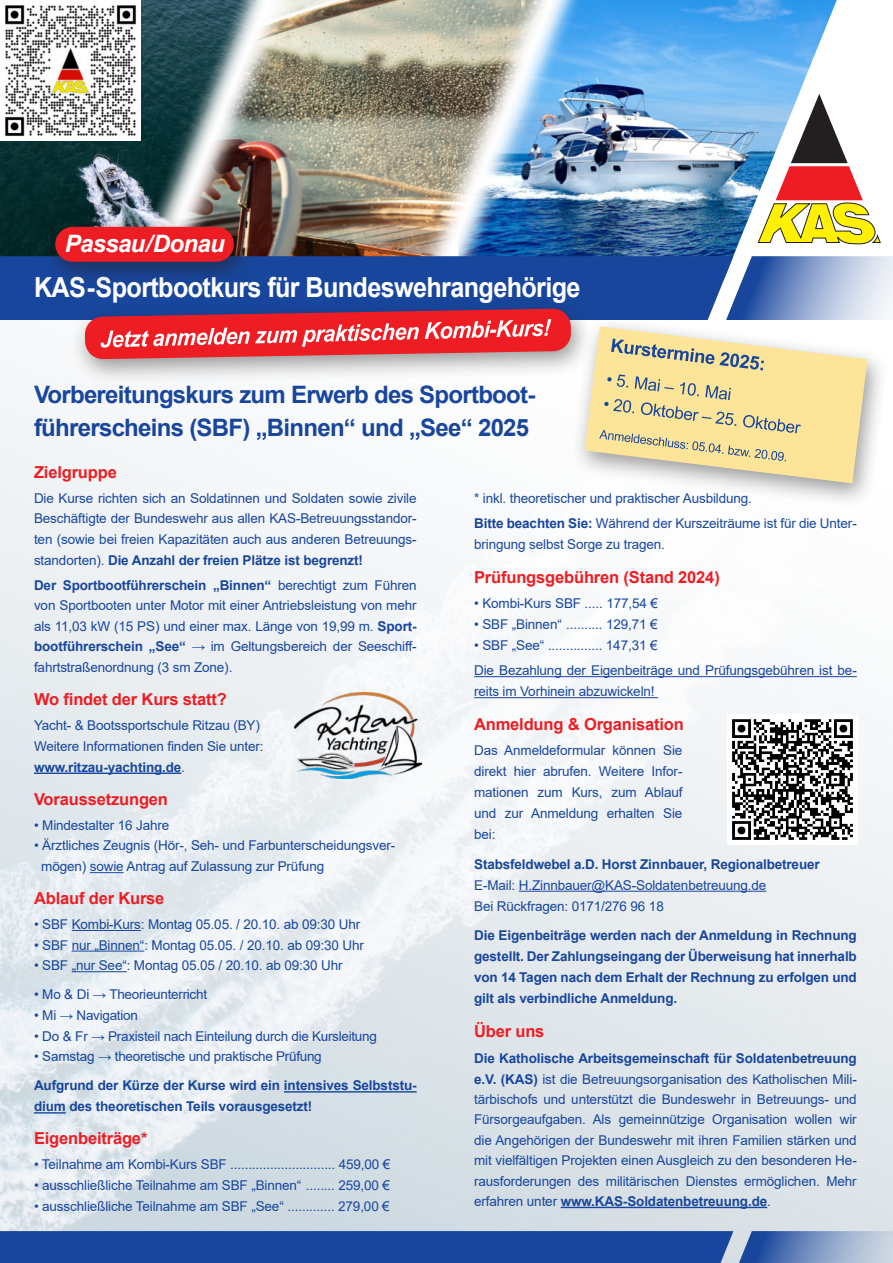
<style>
.page{position:relative;width:893px;height:1263px;background:#fff}
.page>*{position:absolute;margin:0;border:0;box-sizing:border-box;transform-origin:0 0}
.t1{font:700 27.6px "Arial";letter-spacing:-.025em;color:#fff;scale:.91 1}
.t2{font:700 24px/33px "Arial";letter-spacing:-.03em;color:#18469d}
.t3{font:italic 700 24px "Arial";letter-spacing:-.03em;color:#fff}
.t4{font:700 16.5px "Arial";letter-spacing:-.01em;color:#ee1d23}
.t5{font:13.5px/20.7px "Arial";letter-spacing:-.01em;color:#18469d}
.t6{font:700 13.5px/21px "Arial";letter-spacing:-.01em;color:#18469d}
.s1{font-weight:700}
</style>
<div class="page">
<img style="left:0;top:380px;width:893px;height:851px">
<img style="left:320px;top:0;width:72px;height:256px">
<img style="left:605px;top:0;width:232px;height:256px">
<img style="left:0;top:141px;width:108px;height:115px">
<img style="left:108px;top:0;width:212px;height:256px">
<img style="left:153px;top:0;width:122px;height:256px">
<img style="left:392px;top:0;width:213px;height:256px">
<img style="left:437px;top:0;width:123px;height:256px">
<div style="left:0;top:256px;width:726px;height:64px;background:#18469d"></div>
<svg style="left:726px;top:256px;width:167px;height:60px;background:#96abd2"></svg>
<svg style="left:758px;top:94px;width:122px;height:150px"></svg>
<div style="left:71px;top:298px;width:523px;height:87px;background:#231f20;opacity:.45"></div>
<svg style="left:85px;top:309px;width:486px;height:50px;background:#db4e59"></svg>
<div style="left:571px;top:316px;width:318px;height:193px;background:#231f20;opacity:.45"></div>
<img style="left:5px;top:0;width:136px;height:141px">
<hr style="left:34px;top:772px;width:147px;height:2px;background:#18469d">
<hr style="left:90px;top:872px;width:34px;height:1px;background:#18469d">
<hr style="left:72px;top:930px;width:69px;height:1px;background:#18469d">
<hr style="left:72px;top:950px;width:72px;height:1px;background:#18469d">
<hr style="left:72px;top:971px;width:55px;height:1px;background:#18469d">
<hr style="left:284px;top:1091px;width:133px;height:1px;background:#18469d">
<hr style="left:34px;top:1112px;width:32px;height:1px;background:#18469d">
<hr style="left:474px;top:676px;width:383px;height:1px;background:#18469d">
<hr style="left:474px;top:697px;width:184px;height:1px;background:#18469d">
<hr style="left:519px;top:891px;width:247px;height:1px;background:#18469d">
<hr style="left:561px;top:1207px;width:206px;height:1px;background:#18469d">
<img style="left:294px;top:692px;width:128px;height:86px">
<svg style="left:0;top:1231px;width:893px;height:32px;background:#2c56a4"></svg>
<img style="left:728px;top:715px;width:130px;height:130px">
<div style="left:41px;top:215px;width:215px;height:73px;background:#231f20;opacity:.55"></div>
<div style="left:55px;top:227px;width:179px;height:35px;background:#ee1d23;border-radius:17px"></div>
<svg style="left:585px;top:326px;width:282px;height:157px;background:#e9dcab"></svg>
<h2 class="t3" style="left:65px;top:230px;width:161px">Passau/Donau</h2>
<h1 class="t1" style="left:34px;top:277px;width:602px">KAS-Sportbootkurs für Bundeswehrangehörige</h1>
<h2 class="t2" style="left:34px;top:381px;width:503px">Vorbereitungskurs zum Erwerb des Sportboot&shy;führerscheins (SBF) „Binnen“ und „See“ 2025</h2>
<p class="t4" style="left:34px;top:466px;width:84px">Zielgruppe</p>
<p class="t5" style="left:34px;top:489px;width:384px;text-align:justify">Die Kurse richten sich an Soldatinnen und Soldaten sowie zivile Beschäftigte der Bundeswehr aus allen KAS-Betreuungsstandor&shy;ten (sowie bei freien Kapazitäten auch aus anderen Betreuungs&shy;standorten). <span class="s1">Die Anzahl der freien Plätze ist begrenzt!</span></p>
<p class="t5" style="left:34px;top:576px;width:384px;text-align:justify"><span class="s1">Der Sportbootführerschein „Binnen“</span> berechtigt zum Führen von Sportbooten unter Motor mit einer Antriebsleistung von mehr als 11,03 kW (15 PS) und einer max. Länge von 19,99 m. <span class="s1">Sport&shy;bootführerschein „See“</span> → im Geltungsbereich der Seeschi昀昀&shy;fahrtstraßenordnung (3 sm Zone).</p>
<p class="t4" style="left:34px;top:688px;width:194px">Wo 昀椀ndet der Kurs statt?</p>
<p class="t5" style="left:34px;top:716px;width:231px">Yacht- &amp; Bootssportschule Ritzau (BY)<br>Weitere Informationen 昀椀nden Sie unter: <span class="s1">www.ritzau-yachting.de</span>.</p>
<p class="t4" style="left:34px;top:793px;width:136px">Voraussetzungen</p>
<p class="t5" style="left:34px;top:816px;width:137px">• Mindestalter 16 Jahre</p>
<p class="t5" style="left:41px;top:836px;width:356px;text-indent:-7px">• Ärztliches Zeugnis (Hör-, Seh- und Farbunterscheidungsver&shy;mögen) sowie Antrag auf Zulassung zur Prüfung</p>
<p class="t4" style="left:34px;top:892px;width:132px">Ablauf der Kurse</p>
<p class="t5" style="left:34px;top:915px;width:328px">• SBF Kombi-Kurs: Montag 05.05. / 20.10. ab 09:30 Uhr</p>
<p class="t5" style="left:34px;top:936px;width:331px">• SBF nur „Binnen“: Montag 05.05. / 20.10. ab 09:30 Uhr</p>
<p class="t5" style="left:34px;top:956px;width:310px">• SBF „nur See“: Montag 05.05 / 20.10. ab 09:30 Uhr</p>
<p class="t5" style="left:34px;top:985px;width:175px">• Mo &amp; Di → Theorieunterricht</p>
<p class="t5" style="left:34px;top:1006px;width:105px">• Mi → Navigation</p>
<p class="t5" style="left:34px;top:1027px;width:344px">• Do &amp; Fr → Praxisteil nach Einteilung durch die Kursleitung</p>
<p class="t5" style="left:34px;top:1047px;width:289px">• Samstag → theoretische und praktische Prüfung</p>
<p class="t6" style="left:34px;top:1076px;width:384px">Aufgrund der Kürze der Kurse wird ein intensives Selbststu&shy;dium des theoretischen Teils vorausgesetzt!</p>
<p class="t4" style="left:34px;top:1132px;width:115px">Eigenbeiträge*</p>
<p class="t5" style="left:34px;top:1154px;width:358px">• Teilnahme am Kombi-Kurs SBF ............................. 459,00 €</p>
<p class="t5" style="left:34px;top:1175px;width:357px">• ausschließliche Teilnahme am SBF „Binnen“ ........ 259,00 €</p>
<p class="t5" style="left:34px;top:1196px;width:357px">• ausschließliche Teilnahme am SBF „See“ ............. 279,00 €</p>
<p class="t5" style="left:474px;top:487px;width:384px;line-height:25.2px">* inkl. theoretischer und praktischer Ausbildung.<br><span class="s1">Bitte beachten Sie:</span> Während der Kurszeiträume ist für die Unter-</p>
<p class="t5" style="left:474px;top:535px;width:192px">bringung selbst Sorge zu tragen.</p>
<p class="t4" style="left:474px;top:571px;width:247px">Prüfungsgebühren (Stand 2024)</p>
<p class="t5" style="left:474px;top:593px;width:185px">• Kombi-Kurs SBF ..... 177,54 €</p>
<p class="t5" style="left:474px;top:614px;width:185px">• SBF „Binnen“ .......... 129,71 €</p>
<p class="t5" style="left:474px;top:632px;width:384px;line-height:25.2px">• SBF „See“ ............... 147,31 €<br>Die Bezahlung der Eigenbeiträge und Prüfungsgebühren ist be-</p>
<p class="t5" style="left:474px;top:682px;width:182px">reits im Vorhinein abzuwickeln!</p>
<p class="t4" style="left:474px;top:718px;width:211px">Anmeldung &amp; Organisation</p>
<p class="t5" style="left:474px;top:741px;width:210px;text-align:justify">Das Anmeldeformular können Sie direkt hier abrufen. Weitere Infor&shy;mationen zum Kurs, zum Ablauf und zur Anmeldung erhalten Sie bei:</p>
<p class="t6" style="left:474px;top:855px;width:347px">Stabsfeldwebel a.D. Horst Zinnbauer, Regionalbetreuer</p>
<p class="t5" style="left:474px;top:874px;width:294px">E-Mail: H.Zinnbauer@KAS-Soldatenbetreuung.de<br>Bei Rückfragen: 0171/276 96 18</p>
<p class="t6" style="left:474px;top:926px;width:384px;text-align:justify">Die Eigenbeiträge werden nach der Anmeldung in Rechnung gestellt. Der Zahlungseingang der Überweisung hat innerhalb von 14 Tagen nach dem Erhalt der Rechnung zu erfolgen und gilt als verbindliche Anmeldung.</p>
<p class="t4" style="left:474px;top:1025px;width:72px">Über uns</p>
<p class="t5" style="left:474px;top:1049px;width:384px;text-align:justify"><span class="s1">Die Katholische Arbeitsgemeinschaft für Soldatenbetreuung e.V. (KAS)</span> ist die Betreuungsorganisation des Katholischen Mili&shy;tärbischofs und unterstützt die Bundeswehr in Betreuungs- und Fürsorgeaufgaben. Als gemeinnützige Organisation wollen wir die Angehörigen der Bundeswehr mit ihren Familien stärken und mit vielfältigen Projekten einen Ausgleich zu den besonderen He&shy;rausforderungen des militärischen Dienstes ermöglichen. Mehr erfahren unter <span class="s1">www.KAS-Soldatenbetreuung.de</span>.</p>
</div>
